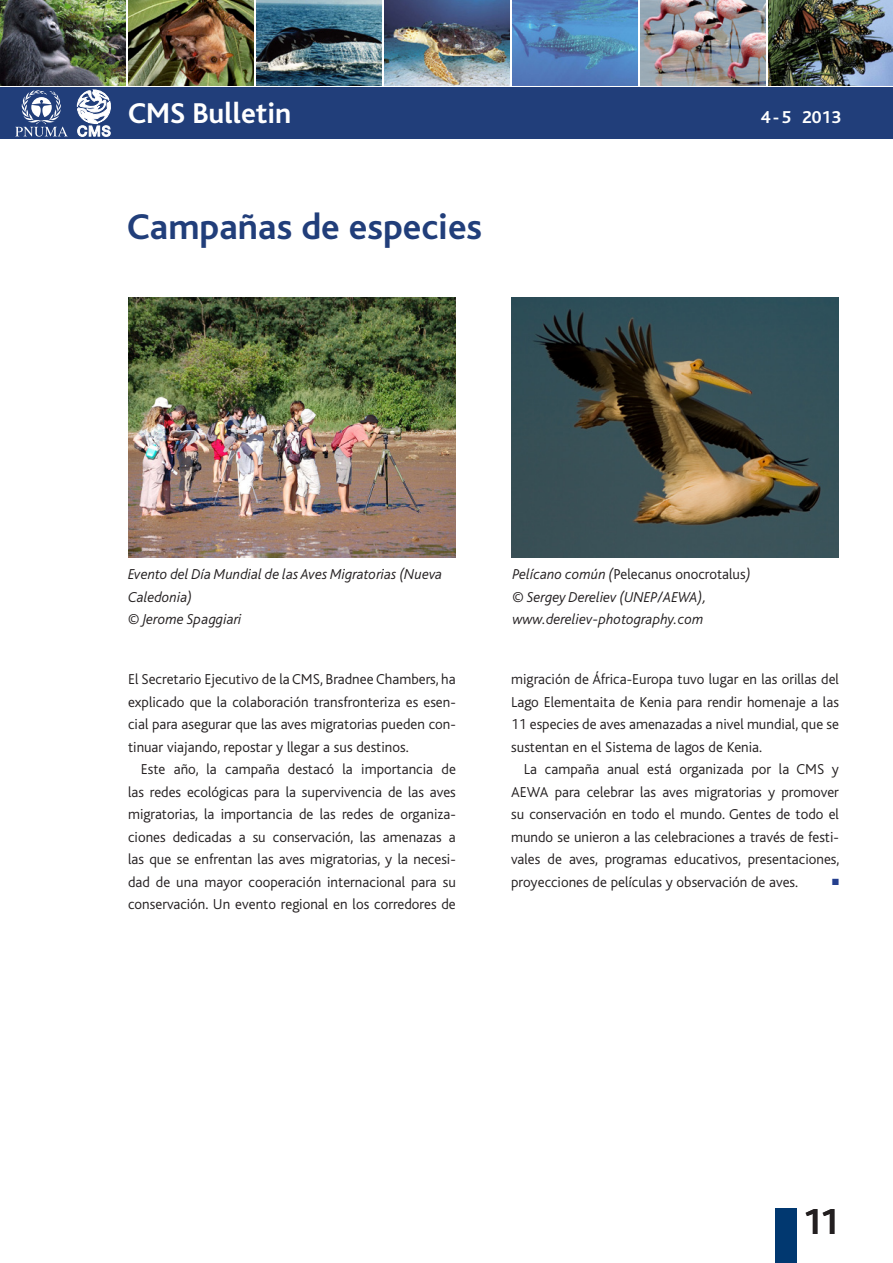
<style>
.page{position:relative;width:893px;height:1263px;background:#fff}
.page>*{position:absolute;margin:0;border:0;box-sizing:border-box;transform-origin:0 0}
.t1{font:700 37.5px "Bliss";color:#213e7a}
.t2{font:700 37.5px "Bliss";color:#231f20}
.t3{font:700 30px "Bliss";color:#fff}
.t4{font:700 18px "Bliss";color:#fff}
.Body_CMS_Newsletter{font:300 15px/22.5px "Bliss";color:#231f20;text-align:justify}
.t5{font:italic 300 15px/22.5px "Bliss";color:#231f20}
.Body_CMS_Newsletter-2{font:9px "Zapf Dingbats ITC";color:#253f8e}
.s1{font-style:normal}
</style>
<div class="page">
<img style="left:128px;top:0;width:126px;height:85px">
<img style="left:0;top:0;width:125px;height:85px">
<img style="left:640px;top:0;width:126px;height:85px">
<img style="left:256px;top:0;width:126px;height:85px">
<img style="left:384px;top:0;width:126px;height:85px">
<img style="left:512px;top:0;width:126px;height:85px">
<img style="left:768px;top:0;width:125px;height:85px">
<div style="left:776px;top:1209px;width:21px;height:54px;background:#013870"></div>
<div style="left:0;top:88px;width:893px;height:51px;background:#213e7a"></div>
<svg style="left:77px;top:90px;width:34px;height:47px"></svg>
<svg style="left:15px;top:90px;width:53px;height:47px"></svg>
<img style="left:128px;top:298px;width:328px;height:259px">
<img style="left:511px;top:298px;width:328px;height:259px">
<p class="t3" style="left:128px;top:98px;width:165px">CMS Bulletin</p>
<p class="t4" style="left:761px;top:108px;width:82px">4-5 2013</p>
<p class="t1" style="left:127px;top:207px;width:357px">Campañas de especies</p>
<p class="t5" style="left:128px;top:563px;width:316px">Evento del Día Mundial de las Aves Migratorias (Nueva<br>Caledonia)</p>
<p class="t5" style="left:128px;top:608px;width:115px">© Jerome Spaggiari</p>
<p class="Body_CMS_Newsletter" style="left:128px;top:668px;width:329px">El Secretario Ejecutivo de la CMS, Bradnee Chambers, ha explicado que la colaboración transfronteriza es esen&shy;cial para asegurar que las aves migratorias pueden con&shy;tinuar viajando, repostar y llegar a sus destinos.</p>
<p class="Body_CMS_Newsletter" style="left:128px;top:758px;width:329px;text-indent:13px">Este año, la campaña destacó la importancia de las redes ecológicas para la supervivencia de las aves migratorias, la importancia de las redes de organiza&shy;ciones dedicadas a su conservación, las amenazas a las que se enfrentan las aves migratorias, y la necesi&shy;dad de una mayor cooperación internacional para su conservación. Un evento regional en los corredores de</p>
<p class="t5" style="left:512px;top:563px;width:240px">Pelícano común (<span class="s1">Pelecanus onocrotalus</span>) © Sergey Dereliev (UNEP/AEWA), www.dereliev-photography.com</p>
<p class="Body_CMS_Newsletter" style="left:511px;top:668px;width:329px">migración de África-Europa tuvo lugar en las orillas del Lago Elementaita de Kenia para rendir homenaje a las 11 especies de aves amenazadas a nivel mundial, que se sustentan en el Sistema de lagos de Kenia.</p>
<p class="Body_CMS_Newsletter" style="left:511px;top:758px;width:330px;text-align:left;text-indent:13px">La campaña anual está organizada por la CMS y AEWA para celebrar las aves migratorias y promover su conservación en todo el mundo. Gentes de todo el mundo se unieron a las celebraciones a través de festi&shy;vales de aves, programas educativos, presentaciones, proyecciones de películas y observación de aves.</p>
<p class="Body_CMS_Newsletter-2" style="left:832px;top:878px;width:8px">■</p>
<p class="t2" style="left:802px;top:1202px;width:39px">11</p>
</div>
